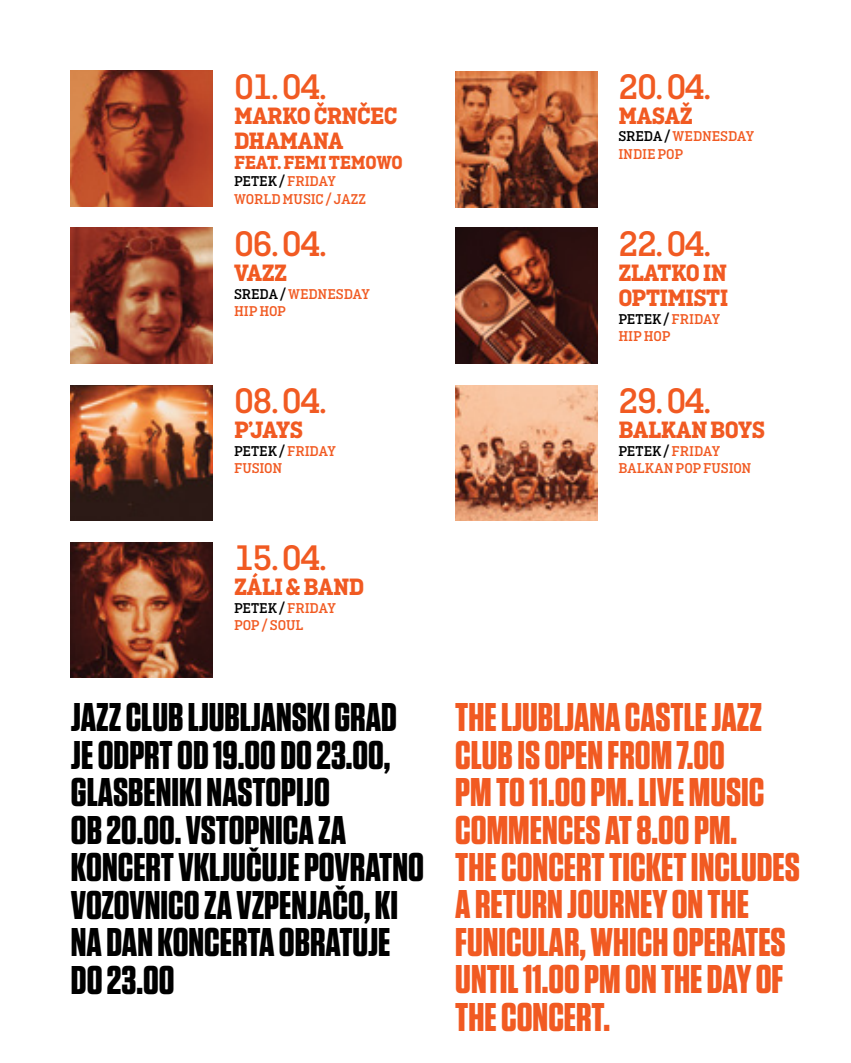
<style>
.page{position:relative;width:851px;height:1063px;background:#fff}
.page>*{position:absolute;margin:0;border:0;box-sizing:border-box;transform-origin:0 0}
.t1{font:700 40px/37.5px "Tungsten";color:#f15a22}
.t2{font:700 40px/37.5px "Tungsten";color:#000}
.t3{font:500 37.5px "Ciutadella Slab";letter-spacing:-.04em;color:#f15a22}
.t4{font:700 25px/25px "Ciutadella Slab";letter-spacing:-.025em;color:#f15a22}
.t5{font:700 20px "Ciutadella Slab";letter-spacing:-.015em;color:#f15a22}
.t6{font:500 15px/17.5px "Ciutadella Slab";letter-spacing:-.005em;color:#f15a22}
.s1{color:#000}
.s2{color:#fff}
</style>
<div class="page">
<img style="left:71px;top:385px;width:142px;height:136px">
<img style="left:71px;top:71px;width:142px;height:136px">
<img style="left:455px;top:385px;width:142px;height:136px">
<img style="left:455px;top:72px;width:142px;height:135px">
<img style="left:71px;top:542px;width:142px;height:136px">
<img style="left:71px;top:228px;width:142px;height:136px">
<img style="left:455px;top:228px;width:142px;height:136px">
<p class="t3" style="left:234px;top:66px;width:94px">01. 04.</p>
<p class="t4" style="left:234px;top:103px;width:165px">MARKO ČRNČEC<br>DHAMANA</p>
<p class="t5" style="left:234px;top:151px;width:170px">FEAT. FEMI TEMOWO</p>
<p class="t6" style="left:234px;top:173px;width:133px"><span class="s1">PETEK /</span> FRIDAY<br>WORLD MUSIC / JAZZ</p>
<p class="t3" style="left:234px;top:223px;width:94px">06. 04.</p>
<p class="t4" style="left:234px;top:261px;width:55px">VAZZ</p>
<p class="t6" style="left:234px;top:285px;width:137px"><span class="s1">SREDA /</span> WEDNESDAY<br>HIP HOP</p>
<p class="t3" style="left:234px;top:380px;width:94px">08. 04.</p>
<p class="t4" style="left:234px;top:418px;width:70px">P’JAYS</p>
<p class="t6" style="left:234px;top:442px;width:103px"><span class="s1">PETEK /</span> FRIDAY<br>FUSION</p>
<p class="t3" style="left:234px;top:537px;width:94px">15. 04.</p>
<p class="t4" style="left:234px;top:575px;width:132px">ZÁLI &amp; BAND</p>
<p class="t6" style="left:234px;top:599px;width:103px"><span class="s1">PETEK /</span> FRIDAY<br>POP / SOUL</p>
<p class="t3" style="left:618px;top:66px;width:94px">20. 04.</p>
<p class="t4" style="left:618px;top:103px;width:76px">MASAŽ</p>
<p class="t6" style="left:618px;top:128px;width:137px"><span class="s1">SREDA /</span> WEDNESDAY<br>INDIE POP</p>
<p class="t3" style="left:618px;top:223px;width:94px">22. 04.</p>
<p class="t4" style="left:618px;top:261px;width:111px">ZLATKO IN<br>OPTIMISTI</p>
<p class="t6" style="left:618px;top:310px;width:103px"><span class="s1">PETEK /</span> FRIDAY<br>HIP HOP</p>
<p class="t3" style="left:618px;top:380px;width:94px">29. 04.</p>
<p class="t4" style="left:618px;top:418px;width:148px">BALKAN BOYS</p>
<p class="t6" style="left:618px;top:442px;width:134px"><span class="s1">PETEK /</span> FRIDAY<br>BALKAN POP FUSION</p>
<p class="t2" style="left:71px;top:700px;width:354px">JAZZ CLUB LJUBLJANSKI GRAD<br>JE ODPRT OD 19.00 DO 23.00,<br>GLASBENIKI NASTOPIJO<br>OB 20.00. VSTOPNICA ZA<br>KONCERT VKLJUČUJE POVRATNO<br>VOZOVNICO ZA VZPENJAČO, KI<br>NA DAN KONCERTA OBRATUJE<br>DO 23.00<span class="s2">.</span></p>
<p class="t1" style="left:455px;top:700px;width:346px">THE LJUBLJANA CASTLE JAZZ<br>CLUB IS OPEN FROM 7.00<br>PM TO 11.00 PM. LIVE MUSIC<br>COMMENCES AT 8.00 PM.<br>THE CONCERT TICKET INCLUDES<br>A RETURN JOURNEY ON THE<br>FUNICULAR, WHICH OPERATES<br>UNTIL 11.00 PM ON THE DAY OF<br>THE CONCERT.</p>
</div>
